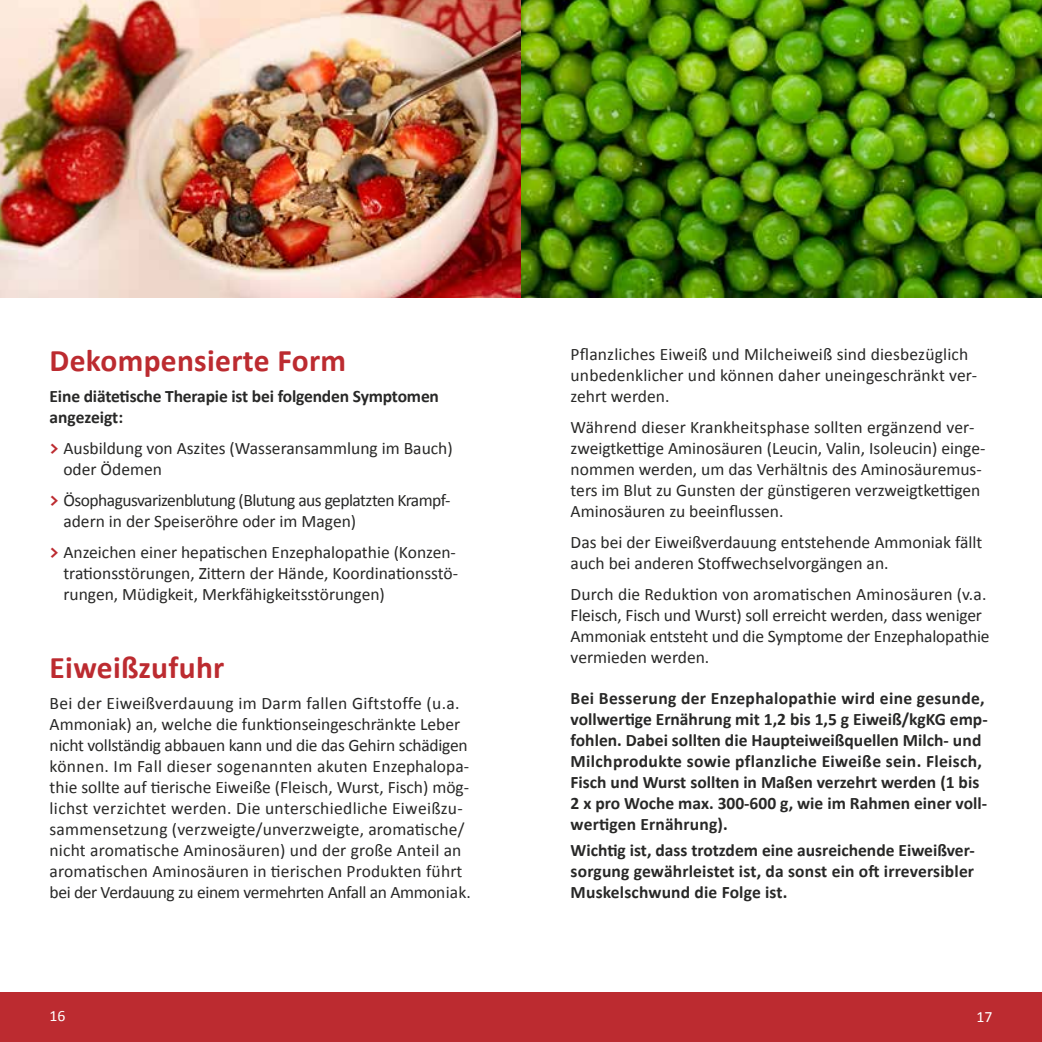
<style>
.page{position:relative;width:1042px;height:1042px;background:#fff}
.page>*{position:absolute;margin:0;border:0;box-sizing:border-box;transform-origin:0 0}
.t1{font:700 31.5px "Calibri";letter-spacing:.01em;color:#bc2b30}
.t2{font:17.5px/21px "Calibri";color:#282827}
.t3{font:700 17.5px/21px "Calibri";color:#282827}
.t4{font:17.5px/21px "Calibri";letter-spacing:-.03em;color:#282827}
.t5{font:15.75px "Calibri";color:#fff}
.s1{font-family:"The Sans C5";font-weight:700;color:#bc2b30}
</style>
<div class="page">
<div style="left:0;top:992px;width:1042px;height:50px;background:#bc2b30"></div>
<img style="left:0;top:0;width:1042px;height:298px">
<h1 class="t1" style="left:50px;top:340px;width:298px">Dekompensierte Form</h1>
<p class="t3" style="left:50px;top:385px;width:391px">Eine diätetische Therapie ist bei folgenden Symptomen angezeigt:</p>
<p class="t2" style="left:63px;top:437px;width:391px;text-indent:-14px"><span class="s1">&gt;</span> Ausbildung von Aszites (Wasseransammlung im Bauch) oder Ödemen</p>
<p class="t4" style="left:63px;top:489px;width:388px;text-indent:-14px"><span class="s1">&gt;</span> Ösophagusvarizenblutung (Blutung aus geplatzten Krampf&shy;adern in der Speiseröhre oder im Magen)</p>
<p class="t2" style="left:63px;top:541px;width:396px;text-indent:-14px"><span class="s1">&gt;</span> Anzeichen einer hepatischen Enzephalopathie (Konzen&shy;trationsstörungen, Zittern der Hände, Koordinationsstö&shy;rungen, Müdigkeit, Merkfähigkeitsstörungen)</p>
<h1 class="t1" style="left:50px;top:647px;width:176px">Eiweißzufuhr</h1>
<p class="t2" style="left:50px;top:693px;width:423px">Bei der Eiweißverdauung im Darm fallen Giftstoffe (u.a.<br>Ammoniak) an, welche die funktionseingeschränkte Leber nicht vollständig abbauen kann und die das Gehirn schädigen können. Im Fall dieser sogenannten akuten Enzephalopa&shy;thie sollte auf tierische Eiweiße (Fleisch, Wurst, Fisch) mög&shy;lichst verzichtet werden. Die unterschiedliche Eiweißzu&shy;sammensetzung (verzweigte/unverzweigte, aromatische/ nicht aromatische Aminosäuren) und der große Anteil an aromatischen Aminosäuren in tierischen Produkten führt bei der Verdauung zu einem vermehrten Anfall an Ammoniak.</p>
<p class="t2" style="left:570px;top:344px;width:408px">Pflanzliches Eiweiß und Milcheiweiß sind diesbezüglich unbedenklicher und können daher uneingeschränkt ver&shy;zehrt werden.</p>
<p class="t2" style="left:570px;top:417px;width:416px">Während dieser Krankheitsphase sollten ergänzend ver&shy;zweigtkettige Aminosäuren (Leucin, Valin, Isoleucin) einge&shy;nommen werden, um das Verhältnis des Aminosäuremus&shy;ters im Blut zu Gunsten der günstigeren verzweigtkettigen Aminosäuren zu beeinflussen.</p>
<p class="t2" style="left:570px;top:532px;width:413px">Das bei der Eiweißverdauung entstehende Ammoniak fällt auch bei anderen Stoffwechselvorgängen an.</p>
<p class="t2" style="left:570px;top:584px;width:420px">Durch die Reduktion von aromatischen Aminosäuren (v.a.<br>Fleisch, Fisch und Wurst) soll erreicht werden, dass weniger Ammoniak entsteht und die Symptome der Enzephalopathie vermieden werden.</p>
<p class="t3" style="left:570px;top:688px;width:419px">Bei Besserung der Enzephalopathie wird eine gesunde, vollwertige Ernährung mit 1,2 bis 1,5 g Eiweiß/kgKG emp&shy;fohlen. Dabei sollten die Haupteiweißquellen Milch- und Milchprodukte sowie pflanzliche Eiweiße sein. Fleisch, Fisch und Wurst sollten in Maßen verzehrt werden (1 bis 2 x pro Woche max. 300-600 g, wie im Rahmen einer voll&shy;wertigen Ernährung).</p>
<p class="t3" style="left:570px;top:840px;width:406px;text-align:justify">Wichtig ist, dass trotzdem eine ausreichende Eiweißver&shy;sorgung gewährleistet ist, da sonst ein oft irreversibler Muskelschwund die Folge ist.</p>
<p class="t5" style="left:50px;top:1006px;width:17px">16</p>
<p class="t5" style="left:976px;top:1006px;width:17px">17</p>
</div>
